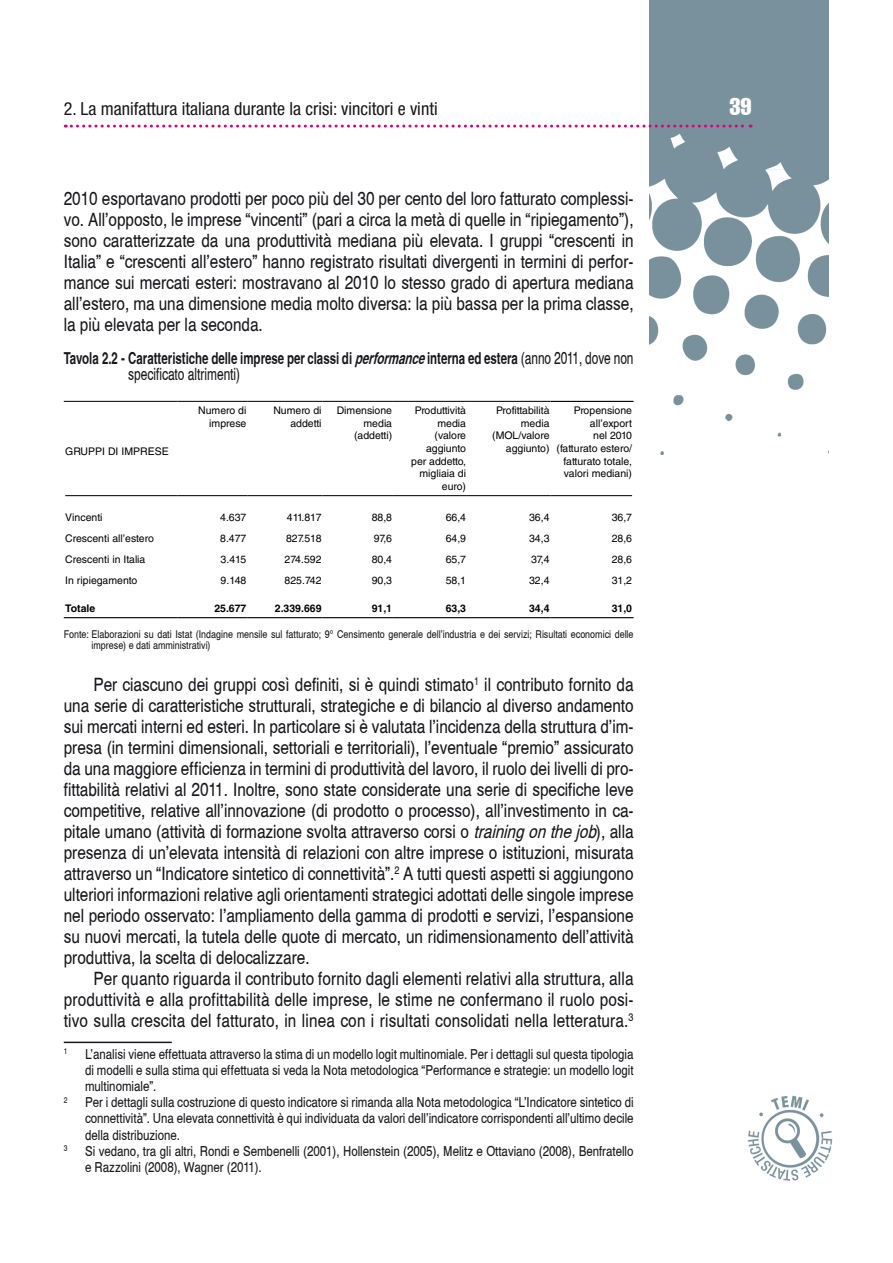
<style>
.page{position:relative;width:893px;height:1263px;background:#fff}
.page>*{position:absolute;margin:0;border:0;box-sizing:border-box;transform-origin:0 0}
.t1{font:extra-condensed 24px "Helvetica";color:#fff}
._02_Id_Stile_testo_c{font:18px/21px "Helvetica Cnd";color:#1a171c;text-align:justify}
.t2{font:condensed 18px "Helvetica Neue LT Std";color:#1a171c}
._13_Id_Tavola_titolo{font:700 condensed 16.5px/16.5px "Helvetica";color:#1a171c;scale:.85 1}
._07_Id_Testo_Note_pi{font:13.5px/16.2px "Helvetica Cnd";color:#1a171c;text-align:justify}
.t3{font:10.5px/12.6px "Helvetica LT Std";color:#000;text-align:right}
._14_Id_Note_Tavole_F{font:10.5px/10.5px "Helvetica Cnd";color:#1a171c}
.t4{font:700 10.5px "Helvetica LT Std";color:#000}
._07_Id_Testo_Note_pi-2{font:7.8px "Helvetica Cnd";color:#1a171c}
.s1{font-style:italic}
.s2{font-family:"Helvetica Cnd";font-weight:400;font-stretch:normal}
</style>
<div class="page">
<img style="left:649px;top:0;width:179px;height:454px">
<svg style="left:65px;top:125px;width:686px;height:3px"></svg>
<img style="left:747px;top:1095px;width:85px;height:85px">
<hr style="left:64px;top:1041px;width:108px;height:2px;background:#1a171c">
<hr style="left:64px;top:617px;width:114px;height:1px;background:#000">
<hr style="left:178px;top:617px;width:69px;height:1px;background:#000">
<hr style="left:247px;top:617px;width:75px;height:1px;background:#000">
<hr style="left:322px;top:617px;width:71px;height:1px;background:#000">
<hr style="left:393px;top:617px;width:74px;height:1px;background:#000">
<hr style="left:467px;top:617px;width:83px;height:1px;background:#000">
<hr style="left:550px;top:617px;width:84px;height:1px;background:#000">
<hr style="left:64px;top:401px;width:114px;height:1px;background:#1a171c">
<hr style="left:178px;top:401px;width:69px;height:1px;background:#1a171c">
<hr style="left:247px;top:401px;width:75px;height:1px;background:#1a171c">
<hr style="left:322px;top:401px;width:71px;height:1px;background:#1a171c">
<hr style="left:393px;top:401px;width:74px;height:1px;background:#1a171c">
<hr style="left:467px;top:401px;width:83px;height:1px;background:#1a171c">
<hr style="left:550px;top:401px;width:84px;height:1px;background:#000">
<hr style="left:65px;top:495px;width:113px;height:1px;background:#1a171c">
<hr style="left:178px;top:495px;width:69px;height:1px;background:#1a171c">
<hr style="left:247px;top:495px;width:75px;height:1px;background:#1a171c">
<hr style="left:322px;top:495px;width:71px;height:1px;background:#1a171c">
<hr style="left:393px;top:495px;width:74px;height:1px;background:#1a171c">
<hr style="left:467px;top:495px;width:83px;height:1px;background:#1a171c">
<hr style="left:550px;top:495px;width:82px;height:1px;background:#1a171c">
<p class="t2" style="left:64px;top:98px;width:375px">2. La manifattura italiana durante la crisi: vincitori e vinti</p>
<h1 class="t1" style="left:729px;top:91px;width:24px">39</h1>
<p class="_02_Id_Stile_testo_c" style="left:64px;top:187px;width:571px">2010 esportavano prodotti per poco più del 30 per cento del loro fatturato complessi&shy;vo. All’opposto, le imprese “vincenti” (pari a circa la metà di quelle in “ripiegamento”), sono caratterizzate da una produttività mediana più elevata. I gruppi “crescenti in Italia” e “crescenti all’estero” hanno registrato risultati divergenti in termini di perfor&shy;mance sui mercati esteri: mostravano al 2010 lo stesso grado di apertura mediana all’estero, ma una dimensione media molto diversa: la più bassa per la prima classe, la più elevata per la seconda.</p>
<p class="_13_Id_Tavola_titolo" style="left:128px;top:349px;width:596px;text-indent:-64px">Tavola 2.2 - Caratteristiche delle imprese per classi di <span class="s1">performance</span>interna ed estera <span class="s2">(anno 2011, dove non specificato altrimenti)</span></p>
<p class="t3" style="left:65px;top:445px;width:105px">GRUPPI DI IMPRESE</p>
<p class="t3" style="left:198px;top:404px;width:50px">Numero di imprese</p>
<p class="t3" style="left:273px;top:404px;width:50px">Numero di addetti</p>
<p class="t3" style="left:337px;top:404px;width:57px">Dimensione media (addetti)</p>
<p class="t3" style="left:411px;top:404px;width:56px">Produttività media (valore aggiunto per addetto, migliaia di euro)</p>
<p class="t3" style="left:492px;top:404px;width:59px">Profittabilità media (MOL/valore aggiunto)</p>
<p class="t3" style="left:556px;top:404px;width:77px">Propensione all’export<br>nel 2010 (fatturato estero/ fatturato totale, valori mediani)</p>
<p class="t3" style="left:65px;top:511px;width:39px">Vincenti</p>
<p class="t3" style="left:220px;top:511px;width:28px">4.637</p>
<p class="t3" style="left:287px;top:511px;width:36px">411.817</p>
<p class="t3" style="left:372px;top:511px;width:22px">88,8</p>
<p class="t3" style="left:446px;top:511px;width:22px">66,4</p>
<p class="t3" style="left:529px;top:511px;width:22px">36,4</p>
<p class="t3" style="left:612px;top:511px;width:22px">36,7</p>
<p class="t3" style="left:65px;top:532px;width:90px">Crescenti all’estero</p>
<p class="t3" style="left:220px;top:532px;width:28px">8.477</p>
<p class="t3" style="left:286px;top:532px;width:37px">827.518</p>
<p class="t3" style="left:374px;top:532px;width:20px">97,6</p>
<p class="t3" style="left:446px;top:532px;width:22px">64,9</p>
<p class="t3" style="left:529px;top:532px;width:22px">34,3</p>
<p class="t3" style="left:612px;top:532px;width:22px">28,6</p>
<p class="t3" style="left:65px;top:553px;width:82px">Crescenti in Italia</p>
<p class="t3" style="left:221px;top:553px;width:27px">3.415</p>
<p class="t3" style="left:285px;top:553px;width:38px">274.592</p>
<p class="t3" style="left:372px;top:553px;width:22px">80,4</p>
<p class="t3" style="left:446px;top:553px;width:22px">65,7</p>
<p class="t3" style="left:531px;top:553px;width:20px">37,4</p>
<p class="t3" style="left:612px;top:553px;width:22px">28,6</p>
<p class="t3" style="left:65px;top:574px;width:74px">In ripiegamento</p>
<p class="t3" style="left:221px;top:574px;width:27px">9.148</p>
<p class="t3" style="left:285px;top:574px;width:38px">825.742</p>
<p class="t3" style="left:372px;top:574px;width:22px">90,3</p>
<p class="t3" style="left:446px;top:574px;width:22px">58,1</p>
<p class="t3" style="left:529px;top:574px;width:22px">32,4</p>
<p class="t3" style="left:612px;top:574px;width:22px">31,2</p>
<p class="t4" style="left:65px;top:602px;width:32px">Totale</p>
<p class="t4" style="left:214px;top:602px;width:34px">25.677</p>
<p class="t4" style="left:275px;top:602px;width:48px">2.339.669</p>
<p class="t4" style="left:372px;top:602px;width:22px">91,1</p>
<p class="t4" style="left:446px;top:602px;width:22px">63,3</p>
<p class="t4" style="left:529px;top:602px;width:22px">34,4</p>
<p class="t4" style="left:612px;top:602px;width:22px">31,0</p>
<p class="_14_Id_Note_Tavole_F" style="left:92px;top:629px;width:543px;text-indent:-28px">Fonte: Elaborazioni su dati Istat (Indagine mensile sul fatturato; 9° Censimento generale dell’industria e dei servizi; Risultati economici delle imprese) e dati amministrativi)</p>
<p class="_02_Id_Stile_testo_c" style="left:64px;top:673px;width:571px;text-indent:30px">Per ciascuno dei gruppi così definiti, si è quindi stimato<sup>1</sup> il contributo fornito da una serie di caratteristiche strutturali, strategiche e di bilancio al diverso andamento sui mercati interni ed esteri. In particolare si è valutata l’incidenza della struttura d’im&shy;presa (in termini dimensionali, settoriali e territoriali), l’eventuale “premio” assicurato da una maggiore efficienza in termini di produttività del lavoro, il ruolo dei livelli di pro&shy;fittabilità relativi al 2011. Inoltre, sono state considerate una serie di specifiche leve competitive, relative all’innovazione (di prodotto o processo), all’investimento in ca&shy;pitale umano (attività di formazione svolta attraverso corsi o <span class="s1">trainingonthejob</span>), alla presenza di un’elevata intensità di relazioni con altre imprese o istituzioni, misurata attraverso un “Indicatore sintetico di connettività”.<sup>2</sup> A tutti questi aspetti si aggiungono ulteriori informazioni relative agli orientamenti strategici adottati delle singole imprese nel periodo osservato: l’ampliamento della gamma di prodotti e servizi, l’espansione su nuovi mercati, la tutela delle quote di mercato, un ridimensionamento dell’attività produttiva, la scelta di delocalizzare.</p>
<p class="_02_Id_Stile_testo_c" style="left:64px;top:967px;width:571px;text-indent:30px">Per quanto riguarda il contributo fornito dagli elementi relativi alla struttura, alla produttività e alla profittabilità delle imprese, le stime ne confermano il ruolo posi&shy;tivo sulla crescita del fatturato, in linea con i risultati consolidati nella letteratura.<sup>3</sup></p>
<p class="_07_Id_Testo_Note_pi-2" style="left:64px;top:1046px;width:5px">1</p>
<p class="_07_Id_Testo_Note_pi" style="left:85px;top:1045px;width:550px">L’analisi viene effettuata attraverso la stima di un modello logit multinomiale. Per i dettagli sul questa tipologia di modelli e sulla stima qui effettuata si veda la Nota metodologica “Performance e strategie: un modello logit multinomiale”.</p>
<p class="_07_Id_Testo_Note_pi-2" style="left:64px;top:1095px;width:5px">2</p>
<p class="_07_Id_Testo_Note_pi" style="left:85px;top:1094px;width:550px">Per i dettagli sulla costruzione di questo indicatore si rimanda alla Nota metodologica “L’Indicatore sintetico di connettività”. Una elevata connettività è qui individuata da valori dell’indicatore corrispondenti all’ultimo decile della distribuzione.</p>
<p class="_07_Id_Testo_Note_pi-2" style="left:64px;top:1143px;width:5px">3</p>
<p class="_07_Id_Testo_Note_pi" style="left:85px;top:1142px;width:550px">Si vedano, tra gli altri, Rondi e Sembenelli (2001), Hollenstein (2005), Melitz e Ottaviano (2008), Benfratello e Razzolini (2008), Wagner (2011).</p>
</div>
